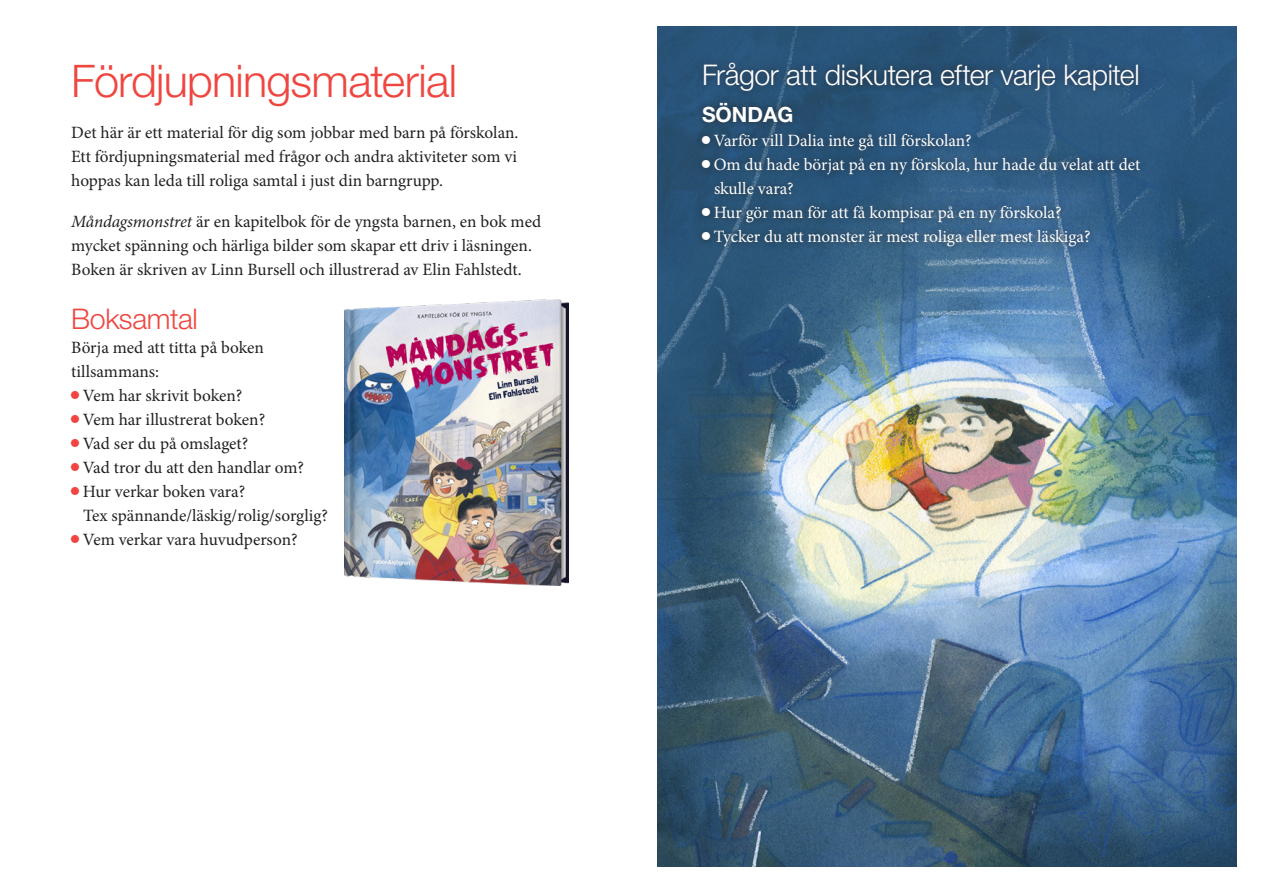
<style>
.page{position:relative;width:1263px;height:893px;background:#fff}
.page>*{position:absolute;margin:0;border:0;box-sizing:border-box;transform-origin:0 0}
.Rubrik{font:300 45px "Helvetica Neue LT Std";letter-spacing:-.015em;color:#ef4640}
.Mellanrubrik{font:300 28.5px "Helvetica Neue LT Std";letter-spacing:-.015em;color:#fff}
.Mellanrubrik-2{font:300 28.5px "Helvetica Neue LT Std";letter-spacing:-.015em;color:#ef4640}
.kapitel{font:700 21px "Helvetica Neue LT Std";color:#fff}
.brödtext{font:17.25px/24px "Minion Pro";color:#231f20}
.kapitel-2{font:17.25px/24px "Minion Pro";letter-spacing:-.005em;color:#fff}
.s1{font-style:italic}
.s2{font-family:"Helvetica Neue LT Std";font-weight:700;font-size:22.5px;color:#ef4640}
.s3{font-family:"Helvetica Neue LT Std";font-weight:700;font-size:22.5px}
</style>
<div class="page">
<img style="left:657px;top:26px;width:580px;height:841px">
<img style="left:345px;top:299px;width:223px;height:286px">
<div style="left:694px;top:55px;width:453px;height:199px;background:#231f20;opacity:.75"></div>
<p class="Rubrik" style="left:71px;top:53px;width:387px">Fördjupningsmaterial</p>
<p class="brödtext" style="left:71px;top:120px;width:449px;text-align:justify">Det här är ett material för dig som jobbar med barn på förskolan.<br>Ett fördjupningsmaterial med frågor och andra aktiviteter som vi hoppas kan leda till roliga samtal i just din barngrupp.</p>
<p class="brödtext" style="left:71px;top:209px;width:471px"><span class="s1">Måndagsmonstret</span> är en kapitelbok för de yngsta barnen, en bok med mycket spänning och härliga bilder som skapar ett driv i läsningen.<br>Boken är skriven av Linn Bursell och illustrerad av Elin Fahlstedt.</p>
<p class="Mellanrubrik-2" style="left:71px;top:301px;width:128px">Boksamtal</p>
<p class="brödtext" style="left:71px;top:335px;width:194px">Börja med att titta på boken</p>
<p class="brödtext" style="left:71px;top:359px;width:89px">tillsammans:</p>
<p class="brödtext" style="left:70px;top:383px;width:174px"><span class="s2">•</span>Vem har skrivit boken?</p>
<p class="brödtext" style="left:70px;top:407px;width:197px"><span class="s2">•</span>Vem har illustrerat boken?</p>
<p class="brödtext" style="left:70px;top:431px;width:180px"><span class="s2">•</span>Vad ser du på omslaget?</p>
<p class="brödtext" style="left:70px;top:455px;width:236px"><span class="s2">•</span>Vad tror du att den handlar om?</p>
<p class="brödtext" style="left:83px;top:479px;width:246px;text-indent:-14px"><span class="s2">•</span>Hur verkar boken vara?<br>Tex spännande/läskig/rolig/sorglig?</p>
<p class="brödtext" style="left:70px;top:527px;width:230px"><span class="s2">•</span>Vem verkar vara huvudperson?</p>
<p class="Mellanrubrik" style="left:702px;top:57px;width:439px">Frågor att diskutera efter varje kapitel</p>
<p class="kapitel" style="left:702px;top:101px;width:93px">SÖNDAG</p>
<p class="kapitel-2" style="left:700px;top:128px;width:273px"><span class="s3">•</span>Varför vill Dalia inte gå till förskolan?</p>
<p class="kapitel-2" style="left:714px;top:152px;width:428px;text-indent:-14px"><span class="s3">•</span>Om du hade börjat på en ny förskola, hur hade du velat att det skulle vara?</p>
<p class="kapitel-2" style="left:700px;top:200px;width:363px"><span class="s3">•</span>Hur gör man för att få kompisar på en ny förskola?</p>
<p class="kapitel-2" style="left:700px;top:224px;width:392px"><span class="s3">•</span>Tycker du att monster är mest roliga eller mest läskiga?</p>
</div>
